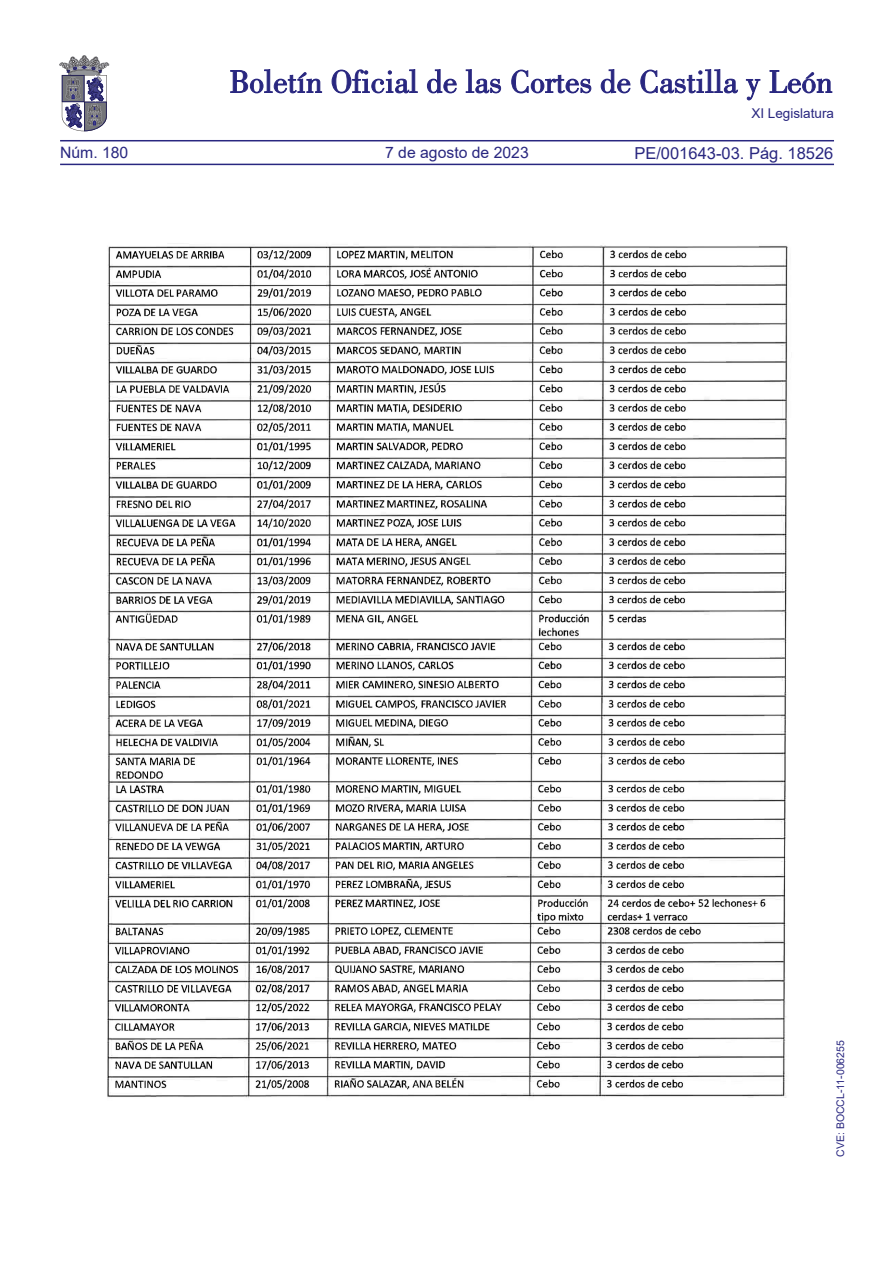
<style>
.page{position:relative;width:893px;height:1263px;background:#fff}
.page>*{position:absolute;margin:0;border:0;box-sizing:border-box;transform-origin:0 0}
.t1{font:16.5px "Arial";color:#292780}
.t2{font:15.75px "Arial";color:#292780}
.t3{font:13.5px "Arial";color:#292780}
.t4{font:10.5px "Arial";color:#292780}
</style>
<div class="page">
<hr style="left:60px;top:164px;width:774px;height:1px;background:#292780">
<hr style="left:60px;top:140px;width:774px;height:1px;background:#292780">
<svg style="left:230px;top:69px;width:92px;height:24px"></svg>
<svg style="left:332px;top:69px;width:86px;height:24px"></svg>
<svg style="left:427px;top:69px;width:30px;height:24px"></svg>
<svg style="left:466px;top:69px;width:35px;height:24px"></svg>
<svg style="left:511px;top:70px;width:80px;height:23px"></svg>
<svg style="left:601px;top:69px;width:29px;height:24px"></svg>
<svg style="left:640px;top:69px;width:98px;height:24px"></svg>
<svg style="left:746px;top:79px;width:14px;height:21px"></svg>
<svg style="left:770px;top:70px;width:62px;height:23px"></svg>
<svg style="left:60px;top:55px;width:49px;height:76px"></svg>
<img style="left:107px;top:243px;width:681px;height:855px">
<p class="t2" style="left:60px;top:142px;width:70px">Núm. 180</p>
<p class="t2" style="left:385px;top:142px;width:145px">7 de agosto de 2023</p>
<p class="t3" style="left:751px;top:104px;width:84px">XI Legislatura</p>
<p class="t1" style="left:634px;top:141px;width:201px">PE/001643-03. Pág. 18526</p>
<p class="t4" style="left:833px;top:1157px;width:118px;rotate:-90deg">CVE: BOCCL-11-006255</p>
</div>
